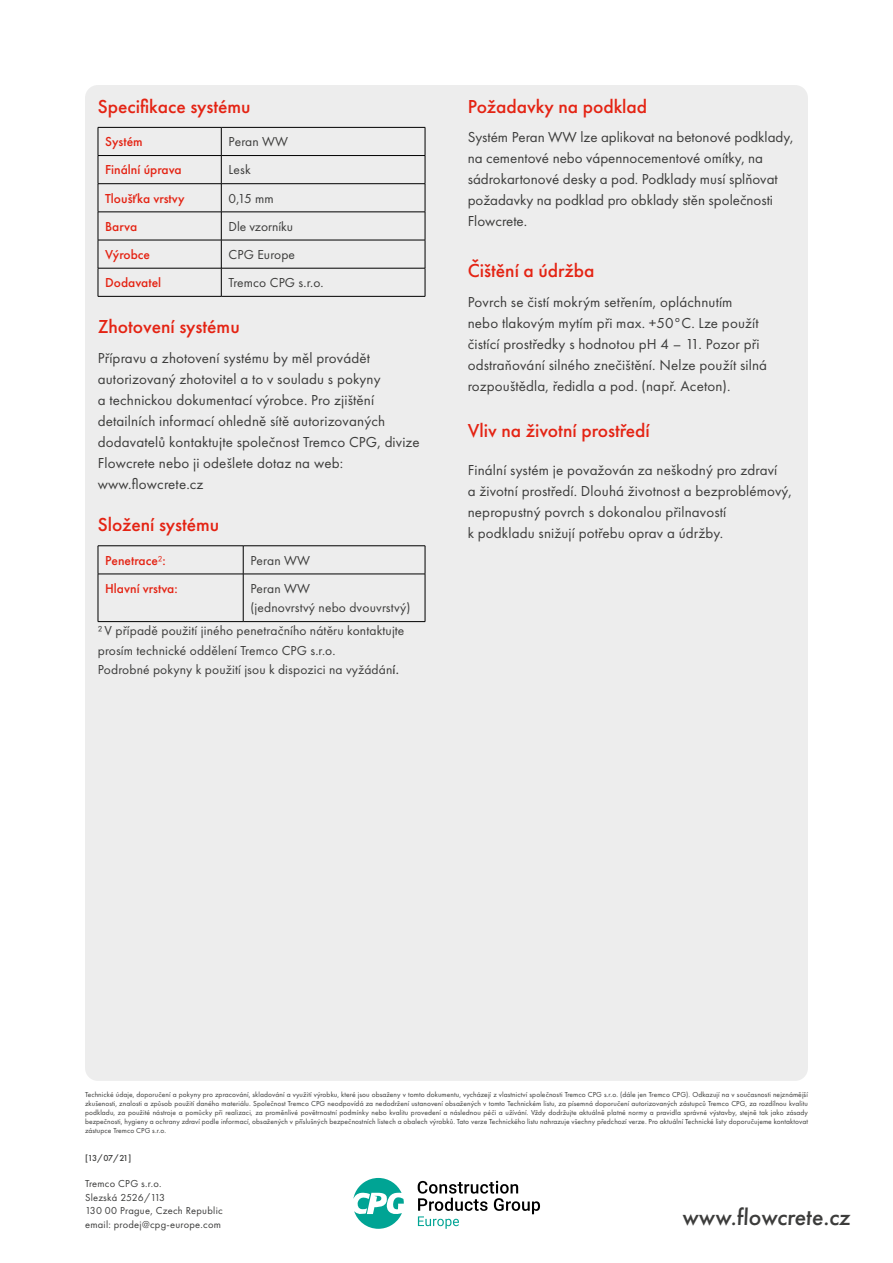
<style>
.page{position:relative;width:893px;height:1263px;background:#fff}
.page>*{position:absolute;margin:0;border:0;box-sizing:border-box;transform-origin:0 0}
.t1{font:500 24px "Futura PT";color:#3c3c3b}
.t2{font:500 19.5px "Futura PT";color:#e42313}
.t3{font:15px/21px "Futura PT";letter-spacing:.01em;color:#3c3c3b}
.t4{font:13.5px/19.5px "Futura PT";letter-spacing:.01em;color:#3c3c3b}
.t5{font:500 13.5px "Futura PT";color:#e42313}
.t6{font:10.5px/13.5px "Futura PT";letter-spacing:.025em;color:#3c3c3b}
.t7{font:500 9px "Futura PT";color:#3c3c3b}
.t8{font:7.5px/9px "Futura PT";letter-spacing:.01em;color:#3c3c3b;text-align:justify}
.s1{font-weight:400}
.s2{font-weight:500}
</style>
<div class="page">
<svg style="left:418px;top:1181px;width:122px;height:48px"></svg>
<svg style="left:353px;top:1178px;width:51px;height:51px"></svg>
<div style="left:85px;top:85px;width:723px;height:996px;background:#ededed;border-radius:13px"></div>
<hr style="left:98px;top:127px;width:123px;height:1px;background:#000">
<hr style="left:221px;top:127px;width:204px;height:1px;background:#000">
<hr style="left:98px;top:155px;width:123px;height:1px;background:#000">
<hr style="left:221px;top:155px;width:204px;height:1px;background:#000">
<hr style="left:98px;top:183px;width:123px;height:1px;background:#000">
<hr style="left:221px;top:183px;width:204px;height:1px;background:#000">
<hr style="left:98px;top:212px;width:123px;height:1px;background:#000">
<hr style="left:221px;top:212px;width:204px;height:1px;background:#000">
<hr style="left:98px;top:240px;width:123px;height:1px;background:#000">
<hr style="left:221px;top:240px;width:204px;height:1px;background:#000">
<hr style="left:98px;top:268px;width:123px;height:1px;background:#000">
<svg style="left:98px;top:128px;width:1px;height:168px"></svg>
<hr style="left:221px;top:268px;width:204px;height:1px;background:#000">
<svg style="left:221px;top:128px;width:1px;height:168px"></svg>
<svg style="left:425px;top:128px;width:1px;height:168px"></svg>
<hr style="left:98px;top:296px;width:123px;height:1px;background:#000">
<hr style="left:221px;top:296px;width:204px;height:1px;background:#000">
<hr style="left:98px;top:545px;width:145px;height:1px;background:#000">
<svg style="left:98px;top:546px;width:1px;height:28px"></svg>
<hr style="left:243px;top:545px;width:182px;height:1px;background:#000">
<svg style="left:243px;top:546px;width:1px;height:28px"></svg>
<svg style="left:425px;top:546px;width:1px;height:28px"></svg>
<hr style="left:98px;top:574px;width:145px;height:1px;background:#000">
<hr style="left:98px;top:574px;width:1px;height:47px;background:#000">
<hr style="left:243px;top:574px;width:182px;height:1px;background:#000">
<hr style="left:243px;top:574px;width:1px;height:47px;background:#000">
<hr style="left:425px;top:574px;width:1px;height:47px;background:#000">
<hr style="left:98px;top:621px;width:145px;height:1px;background:#000">
<hr style="left:243px;top:621px;width:182px;height:1px;background:#000">
<h2 class="t2" style="left:98px;top:94px;width:154px">Specifikace systému</h2>
<h3 class="t5" style="left:105px;top:134px;width:39px">Systém</h3>
<h3 class="t4" style="left:229px;top:132px;width:61px">Peran WW</h3>
<h3 class="t5" style="left:105px;top:162px;width:78px">Finální úprava</h3>
<h3 class="t4" style="left:229px;top:160px;width:24px">Lesk</h3>
<h3 class="t5" style="left:105px;top:190px;width:81px">Tloušťka vrstvy</h3>
<h3 class="t4" style="left:229px;top:188px;width:47px">0,15 mm</h3>
<h3 class="t5" style="left:105px;top:218px;width:34px">Barva</h3>
<h3 class="t4" style="left:229px;top:216px;width:66px">Dle vzorníku</h3>
<h3 class="t5" style="left:105px;top:246px;width:46px">Výrobce</h3>
<h3 class="t4" style="left:229px;top:245px;width:68px">CPG Europe</h3>
<h3 class="t5" style="left:105px;top:274px;width:57px">Dodavatel</h3>
<h3 class="t4" style="left:229px;top:273px;width:97px">Tremco CPG s.r.o.</h3>
<h2 class="t2" style="left:98px;top:315px;width:143px">Zhotovení systému</h2>
<p class="t3" style="left:98px;top:347px;width:323px">Přípravu a zhotovení systému by měl provádět autorizovaný zhotovitel a to v souladu s pokyny<br>a technickou dokumentací výrobce. Pro zjištění detailních informací ohledně sítě autorizovaných dodavatelů kontaktujte společnost Tremco CPG, divize Flowcrete nebo ji odešlete dotaz na web: www.flowcrete.cz</p>
<h2 class="t2" style="left:98px;top:513px;width:123px">Složení systému</h2>
<h3 class="t5" style="left:105px;top:552px;width:62px">Penetrace<span class="s1">²</span>:</h3>
<h3 class="t4" style="left:250px;top:550px;width:61px">Peran WW</h3>
<h3 class="t5" style="left:105px;top:580px;width:74px">Hlavní vrstva:</h3>
<h3 class="t4" style="left:250px;top:578px;width:161px">Peran WW<br>(jednovrstvý nebo dvouvrstvý)</h3>
<h3 class="t4" style="left:98px;top:621px;width:308px">² V případě použití jiného penetračního nátěru kontaktujte prosím technické oddělení Tremco CPG s.r.o.<br>Podrobné pokyny k použití jsou k dispozici na vyžádán<span class="s2">í.</span></h3>
<h2 class="t2" style="left:468px;top:94px;width:181px">Požadavky na podklad</h2>
<h3 class="t3" style="left:468px;top:127px;width:327px">Systém Peran WW lze aplikovat na betonové podklady, na cementové nebo vápennocementové omítky, na sádrokartonové desky a pod. Podklady musí splňovat požadavky na podklad pro obklady stěn společnosti Flowcrete.</h3>
<h2 class="t2" style="left:468px;top:259px;width:128px">Čištění a údržba</h2>
<p class="t3" style="left:468px;top:291px;width:301px">Povrch se čistí mokrým setřením, opláchnutím<br>nebo tlakovým mytím při max. +50°C. Lze použít čistící prostředky s hodnotou pH 4 – 11. Pozor při odstraňování silného znečištění. Nelze použít silná rozpouštědla, ředidla a pod. (např. Aceton).</p>
<h2 class="t2" style="left:468px;top:419px;width:184px">Vliv na životní prostředí</h2>
<h3 class="t3" style="left:468px;top:460px;width:326px">Finální systém je považován za neškodný pro zdraví<br>a životní prostředí. Dlouhá životnost a bezproblémový, nepropustný povrch s dokonalou přilnavostí<br>k podkladu snižují potřebu oprav a údržby.</h3>
<p class="t8" style="left:85px;top:1090px;width:724px">Technické údaje, doporučení a pokyny pro zpracování, skladování a využití výrobku, které jsou obsaženy v tomto dokumentu, vycházejí z vlastnictví společnosti Tremco CPG s.r.o. (dále jen Tremco CPG). Odkazují na v současnosti nejznámější zkušenosti, znalosti a způsob použití daného materiálu. Společnost Tremco CPG neodpovídá za nedodržení ustanovení obsažených v tomto Technickém listu, za písemná doporučení autorizovaných zástupců Tremco CPG, za rozdílnou kvalitu podkladu, za použité nástroje a pomůcky při realizaci, za proměnlivé povětrnostní podmínky nebo kvalitu provedení a následnou péči a užívání. Vždy dodržujte aktuálně platné normy a pravidla správné výstavby, stejně tak jako zásady bezpečnosti, hygieny a ochrany zdraví podle informací, obsažených v příslušných bezpečnostních listech a obalech výrobků. Tato verze Technického listu nahrazuje všechny předchozí verze. Pro aktuální Technické listy doporučujeme kontaktovat zástupce Tremco CPG s.r.o.</p>
<p class="t7" style="left:85px;top:1153px;width:48px">[13/07/21]</p>
<h3 class="t6" style="left:85px;top:1177px;width:139px">Tremco CPG s.r.o.<br>Slezská 2526/113<br>130 00 Prague, Czech Republic email: prodej@cpg-europe.com</h3>
<h1 class="t1" style="left:682px;top:1202px;width:171px">www.flowcrete.cz</h1>
</div>
